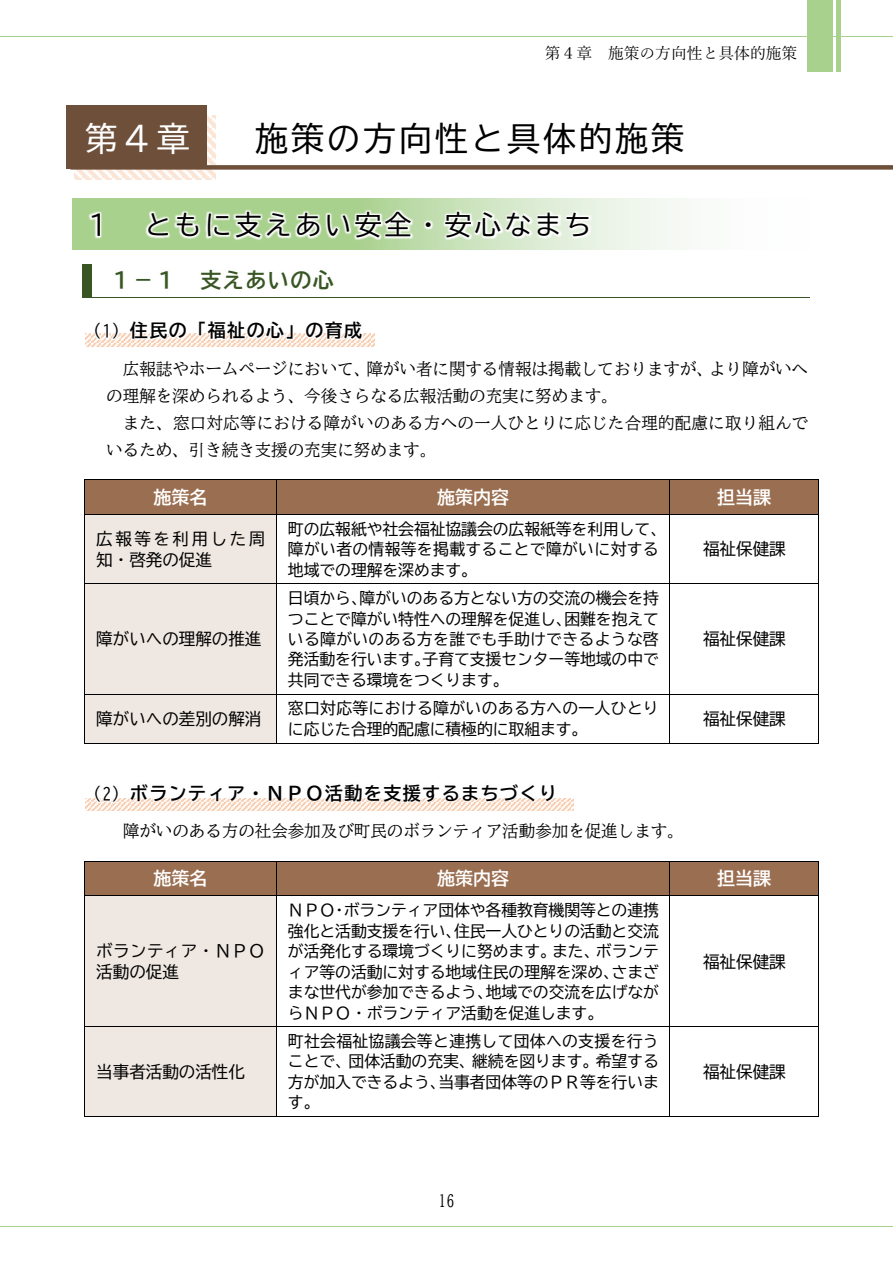
<style>
.page{position:relative;width:893px;height:1263px;background:#fff}
.page>*{position:absolute;margin:0;border:0;box-sizing:border-box;transform-origin:0 0}
.t1{font:33px "BIZ UD Gothic";letter-spacing:.095em;color:#000}
.t2{font:33px "BIZ UD Gothic";color:#fff}
.t3{font:27px "BIZ UD Gothic";letter-spacing:.11em;color:#000}
.t4{font:21px "BIZ UD Gothic Bold";letter-spacing:.07em;color:#385623}
.t5{font:18px "BIZ UD Gothic Bold";letter-spacing:.08em;color:#000}
.t6{font:18px "BIZ UD Gothic Bold";color:#fff}
.t7{font:16.5px/27px "BIZ UD Mincho Medium";color:#000}
.t8{font:16.5px "BIZ UD Gothic";color:#000}
.t9{font:16.5px/21.6px "BIZ UD Gothic";letter-spacing:.15em;color:#000}
.t10{font:16.5px/21.5px "BIZ UD Gothic";letter-spacing:.02em;color:#000}
.t11{font:15.9px/20.4px "BIZ UD Gothic";color:#000;text-align:justify}
.t12{font:15.9px "Yu Mincho";color:#000}
.s1{font-family:"BIZ UD Gothic";font-size:16.5px}
</style>
<div class="page">
<div style="left:808px;top:0;width:25px;height:71px;background:#a9d18e"></div>
<hr style="left:837px;top:0;width:4px;height:71px;background:#a9d18e">
<svg style="left:72px;top:198px;width:610px;height:51px;fill:#f0f6ed"></svg>
<svg style="left:75px;top:116px;width:140px;height:63px;fill:#fbe8db"></svg>
<div style="left:66px;top:106px;width:140px;height:63px;background:#6e4f3a"></div>
<div style="left:70px;top:165px;width:823px;height:5px;background:#6e4f3a"></div>
<img style="left:72px;top:201px;width:554px;height:49px">
<img style="left:96px;top:297px;width:267px;height:1px">
<hr style="left:82px;top:298px;width:728px;height:1px;background:#385623">
<div style="left:82px;top:264px;width:9px;height:34px;background:#385623"></div>
<img style="left:85px;top:333px;width:33px;height:14px">
<img style="left:118px;top:333px;width:257px;height:14px">
<div style="left:86px;top:480px;width:190px;height:34px;background:#9a6e50"></div>
<div style="left:277px;top:480px;width:393px;height:34px;background:#9a6e50"></div>
<div style="left:670px;top:480px;width:148px;height:34px;background:#9a6e50"></div>
<hr style="left:85px;top:479px;width:191px;height:1px;background:#000">
<hr style="left:277px;top:479px;width:393px;height:1px;background:#000">
<hr style="left:670px;top:479px;width:148px;height:1px;background:#000">
<hr style="left:85px;top:480px;width:1px;height:34px;background:#000">
<hr style="left:276px;top:480px;width:1px;height:34px;background:#000">
<hr style="left:670px;top:480px;width:1px;height:34px;background:#000">
<hr style="left:818px;top:480px;width:1px;height:34px;background:#000">
<div style="left:86px;top:515px;width:190px;height:68px;background:#efe7e1"></div>
<hr style="left:85px;top:514px;width:191px;height:1px;background:#000">
<hr style="left:277px;top:514px;width:393px;height:1px;background:#000">
<hr style="left:670px;top:514px;width:148px;height:1px;background:#000">
<hr style="left:85px;top:515px;width:1px;height:68px;background:#000">
<hr style="left:276px;top:515px;width:1px;height:68px;background:#000">
<hr style="left:670px;top:515px;width:1px;height:68px;background:#000">
<hr style="left:818px;top:515px;width:1px;height:68px;background:#000">
<div style="left:86px;top:584px;width:190px;height:110px;background:#efe7e1"></div>
<hr style="left:85px;top:583px;width:191px;height:1px;background:#000">
<hr style="left:277px;top:583px;width:393px;height:1px;background:#000">
<hr style="left:670px;top:583px;width:148px;height:1px;background:#000">
<hr style="left:85px;top:584px;width:1px;height:110px;background:#000">
<hr style="left:276px;top:584px;width:1px;height:110px;background:#000">
<hr style="left:670px;top:584px;width:1px;height:110px;background:#000">
<hr style="left:818px;top:584px;width:1px;height:110px;background:#000">
<div style="left:86px;top:695px;width:190px;height:48px;background:#efe7e1"></div>
<hr style="left:85px;top:694px;width:191px;height:1px;background:#000">
<hr style="left:277px;top:694px;width:393px;height:1px;background:#000">
<hr style="left:670px;top:694px;width:148px;height:1px;background:#000">
<hr style="left:85px;top:695px;width:1px;height:48px;background:#000">
<hr style="left:85px;top:743px;width:191px;height:1px;background:#000">
<hr style="left:276px;top:695px;width:1px;height:48px;background:#000">
<hr style="left:277px;top:743px;width:393px;height:1px;background:#000">
<hr style="left:670px;top:695px;width:1px;height:48px;background:#000">
<hr style="left:670px;top:743px;width:148px;height:1px;background:#000">
<hr style="left:818px;top:695px;width:1px;height:48px;background:#000">
<img style="left:85px;top:798px;width:33px;height:13px">
<img style="left:118px;top:798px;width:456px;height:13px">
<div style="left:86px;top:861px;width:190px;height:34px;background:#9a6e50"></div>
<div style="left:277px;top:861px;width:393px;height:34px;background:#9a6e50"></div>
<div style="left:670px;top:861px;width:148px;height:34px;background:#9a6e50"></div>
<hr style="left:85px;top:861px;width:191px;height:1px;background:#000">
<hr style="left:277px;top:861px;width:393px;height:1px;background:#000">
<hr style="left:670px;top:861px;width:148px;height:1px;background:#000">
<hr style="left:85px;top:861px;width:1px;height:34px;background:#000">
<hr style="left:276px;top:861px;width:1px;height:34px;background:#000">
<hr style="left:670px;top:861px;width:1px;height:34px;background:#000">
<hr style="left:818px;top:861px;width:1px;height:34px;background:#000">
<div style="left:86px;top:896px;width:190px;height:130px;background:#efe7e1"></div>
<hr style="left:85px;top:895px;width:191px;height:1px;background:#000">
<hr style="left:277px;top:895px;width:393px;height:1px;background:#000">
<hr style="left:670px;top:895px;width:148px;height:1px;background:#000">
<hr style="left:85px;top:896px;width:1px;height:130px;background:#000">
<hr style="left:276px;top:896px;width:1px;height:130px;background:#000">
<hr style="left:670px;top:896px;width:1px;height:130px;background:#000">
<hr style="left:818px;top:896px;width:1px;height:130px;background:#000">
<div style="left:86px;top:1027px;width:190px;height:89px;background:#efe7e1"></div>
<hr style="left:85px;top:1026px;width:191px;height:1px;background:#000">
<hr style="left:277px;top:1026px;width:393px;height:1px;background:#000">
<hr style="left:670px;top:1026px;width:148px;height:1px;background:#000">
<hr style="left:85px;top:1027px;width:1px;height:89px;background:#000">
<hr style="left:85px;top:1116px;width:191px;height:1px;background:#000">
<hr style="left:276px;top:1027px;width:1px;height:89px;background:#000">
<hr style="left:277px;top:1116px;width:393px;height:1px;background:#000">
<hr style="left:670px;top:1027px;width:1px;height:89px;background:#000">
<hr style="left:670px;top:1116px;width:148px;height:1px;background:#000">
<hr style="left:818px;top:1027px;width:1px;height:89px;background:#000">
<hr style="left:0;top:36px;width:893px;height:1px;background:#a8d08d">
<hr style="left:0;top:1226px;width:893px;height:1px;background:#a8d08d">
<p class="t12" style="left:545px;top:45px;width:254px">第４章 施策の方向性と具体的施策</p>
<h1 class="t2" style="left:85px;top:122px;width:106px">第４章</h1>
<h1 class="t1" style="left:255px;top:122px;width:430px">施策の方向性と具体的施策</h1>
<h2 class="t3" style="left:85px;top:212px;width:508px">１ ともに支えあい安全・安心なまち</h2>
<h3 class="t4" style="left:110px;top:270px;width:225px">１－１ 支えあいの心</h3>
<h4 class="t5" style="left:85px;top:322px;width:279px"><span class="s1">（1）</span>住民の「福祉の心」の育成</h4>
<p class="t7" style="left:106px;top:355px;width:703px;text-indent:17px">広報誌やホームページにおいて、障がい者に関する情報は掲載しておりますが、より障がいへの理解を深められるよう、今後さらなる広報活動の充実に努めます。</p>
<p class="t7" style="left:106px;top:409px;width:704px;text-indent:17px">また、窓口対応等における障がいのある方への一人ひとりに応じた合理的配慮に取り組んでいるため、引き続き支援の充実に努めます。</p>
<p class="t6" style="left:154px;top:488px;width:56px">施策名</p>
<p class="t6" style="left:437px;top:488px;width:73px">施策内容</p>
<p class="t6" style="left:717px;top:488px;width:55px">担当課</p>
<p class="t9" style="left:96px;top:528px;width:171px">広報等を利用した周知・啓発の促進</p>
<p class="t11" style="left:288px;top:518px;width:380px;text-align:left">町の広報紙や社会福祉協議会の広報紙等を利用して、障がい者の情報等を掲載することで障がいに対する地域での理解を深めます。</p>
<p class="t8" style="left:703px;top:541px;width:84px">福祉保健課</p>
<p class="t8" style="left:96px;top:631px;width:167px">障がいへの理解の推進</p>
<p class="t11" style="left:288px;top:588px;width:373px">日頃から、障がいのある方とない方の交流の機会を持つことで障がい特性への理解を促進し、困難を抱えている障がいのある方を誰でも手助けできるような啓発活動を行います。子育て支援センター等地域の中で共同できる環境をつくります。</p>
<p class="t8" style="left:703px;top:631px;width:84px">福祉保健課</p>
<p class="t8" style="left:96px;top:710px;width:167px">障がいへの差別の解消</p>
<p class="t11" style="left:288px;top:698px;width:372px">窓口対応等における障がいのある方への一人ひとりに応じた合理的配慮に積極的に取組ます。</p>
<p class="t8" style="left:703px;top:710px;width:84px">福祉保健課</p>
<h4 class="t5" style="left:85px;top:784px;width:474px"><span class="s1">（2）</span>ボランティア・ＮＰＯ活動を支援するまちづくり</h4>
<p class="t7" style="left:123px;top:818px;width:562px">障がいのある方の社会参加及び町民のボランティア活動参加を促進します。</p>
<p class="t6" style="left:154px;top:870px;width:56px">施策名</p>
<p class="t6" style="left:437px;top:870px;width:73px">施策内容</p>
<p class="t6" style="left:717px;top:870px;width:55px">担当課</p>
<p class="t10" style="left:96px;top:940px;width:170px">ボランティア・ＮＰＯ活動の促進</p>
<p class="t8" style="left:96px;top:1063px;width:150px">当事者活動の活性化</p>
<p class="t11" style="left:288px;top:900px;width:373px">ＮＰＯ・ボランティア団体や各種教育機関等との連携強化と活動支援を行い、住民一人ひとりの活動と交流が活発化する環境づくりに努めます。また、ボランティア等の活動に対する地域住民の理解を深め、さまざまな世代が参加できるよう、地域での交流を広げながらＮＰＯ・ボランティア活動を促進します。</p>
<p class="t11" style="left:288px;top:1031px;width:373px">町社会福祉協議会等と連携して団体への支援を行うことで、団体活動の充実、継続を図ります。希望する方が加入できるよう、当事者団体等のＰＲ等を行います。</p>
<p class="t7" style="left:438px;top:1187px;width:18px">16</p>
<p class="t8" style="left:703px;top:953px;width:84px">福祉保健課</p>
<p class="t8" style="left:703px;top:1063px;width:84px">福祉保健課</p>
</div>
